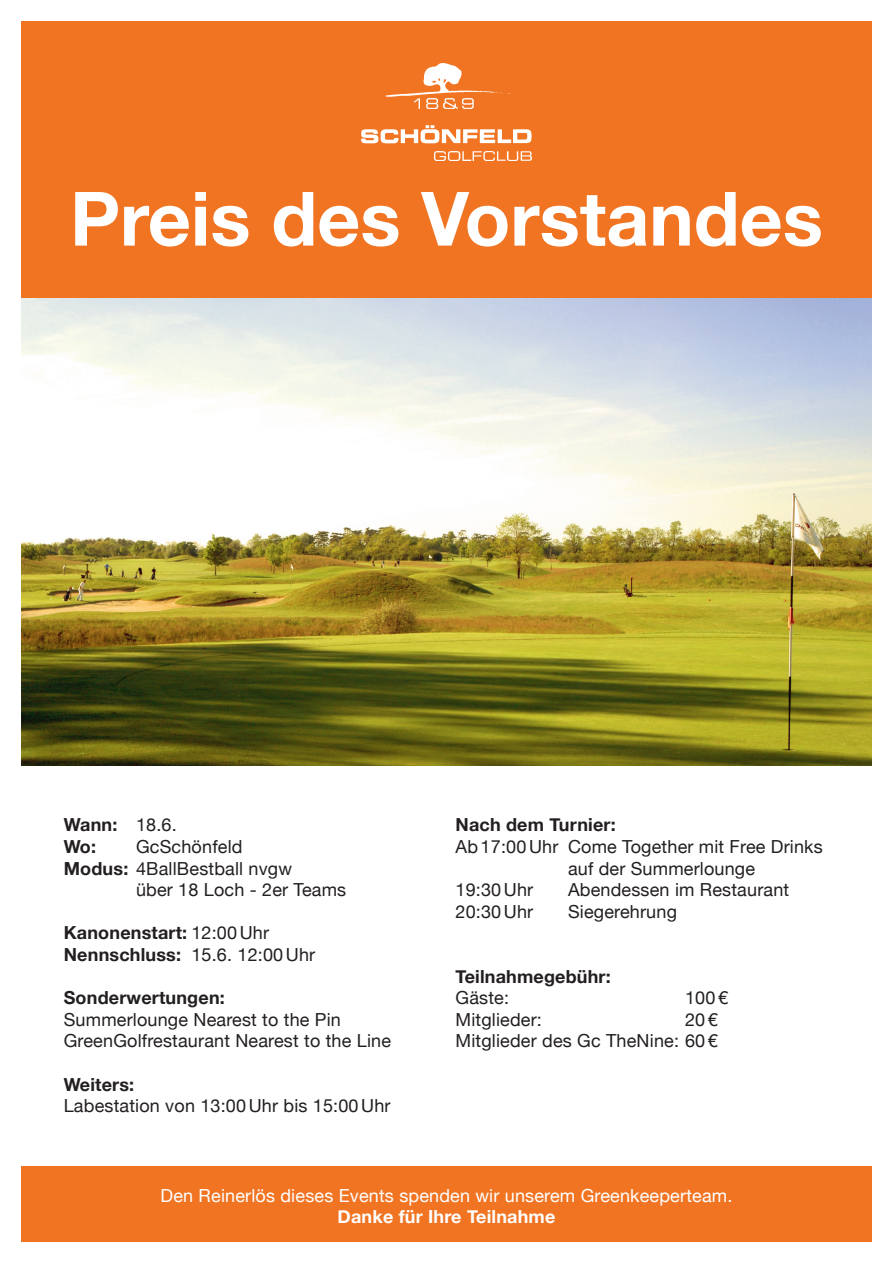
<style>
.page{position:relative;width:893px;height:1263px;background:#fff}
.page>*{position:absolute;margin:0;border:0;box-sizing:border-box;transform-origin:0 0}
.t1{font:700 75px "Helvetica Neue";color:#fff}
.t2{font:18px/21.6px "Helvetica Neue";letter-spacing:.01em;color:#231f20}
.t3{font:700 18px/21.6px "Helvetica Neue";letter-spacing:.01em;color:#231f20}
.t4{font:18px "Helvetica Neue";letter-spacing:.01em;color:#fff}
.t5{font:700 18px "Helvetica Neue";letter-spacing:.01em;color:#fff}
.s1{font-weight:400}
.s2{font-weight:700}
</style>
<div class="page">
<img style="left:21px;top:298px;width:851px;height:467px">
<div style="left:21px;top:1166px;width:851px;height:76px;background:#f17422"></div>
<div style="left:21px;top:21px;width:851px;height:277px;background:#f17422"></div>
<img style="left:362px;top:64px;width:169px;height:97px">
<h1 class="t1" style="left:70px;top:160px;width:754px">Preis des Vorstandes</h1>
<p class="t3" style="left:64px;top:815px;width:115px">Wann: <span class="s1">18.6.<br></span>Wo:</p>
<p class="t2" style="left:136px;top:837px;width:108px">GcSchönfeld</p>
<p class="t2" style="left:64px;top:858px;width:230px"><span class="s2">Modus:</span> 4BallBestball nvgw</p>
<p class="t2" style="left:136px;top:880px;width:212px">über 18 Loch - 2er Teams</p>
<p class="t3" style="left:64px;top:923px;width:253px">Kanonenstart: <span class="s1">12:00 Uhr<br></span>Nennschluss: <span class="s1">15.6. 12:00 Uhr</span></p>
<p class="t3" style="left:64px;top:987px;width:163px">Sonderwertungen:</p>
<p class="t2" style="left:64px;top:1010px;width:329px">Summerlounge Nearest to the Pin<br>GreenGolfrestaurant Nearest to the Line</p>
<p class="t3" style="left:64px;top:1074px;width:72px">Weiters:</p>
<p class="t2" style="left:64px;top:1096px;width:328px">Labestation von 13:00 Uhr bis 15:00 Uhr</p>
<p class="t3" style="left:455px;top:815px;width:162px">Nach dem Turnier:</p>
<p class="t2" style="left:455px;top:837px;width:369px">Ab17:00 Uhr Come Together mit Free Drinks</p>
<p class="t2" style="left:568px;top:858px;width:189px">auf der Summerlounge</p>
<p class="t2" style="left:455px;top:880px;width:79px">19:30 Uhr</p>
<p class="t2" style="left:568px;top:880px;width:223px">Abendessen im Restaurant</p>
<p class="t2" style="left:455px;top:902px;width:79px">20:30 Uhr</p>
<p class="t2" style="left:568px;top:902px;width:110px">Siegerehrung</p>
<p class="t3" style="left:455px;top:966px;width:157px">Teilnahmegebühr:</p>
<p class="t2" style="left:455px;top:988px;width:55px">Gäste:</p>
<p class="t2" style="left:685px;top:988px;width:45px">100 €</p>
<p class="t2" style="left:455px;top:1010px;width:88px">Mitglieder:</p>
<p class="t2" style="left:455px;top:1010px;width:264px;text-align:right">20€<br>Mitglieder des Gc TheNine: 60 €</p>
<p class="t4" style="left:161px;top:1182px;width:573px">Den Reinerlös dieses Events spenden wir unserem Greenkeeperteam.</p>
<p class="t5" style="left:338px;top:1202px;width:219px">Danke für Ihre Teilnahme</p>
</div>
